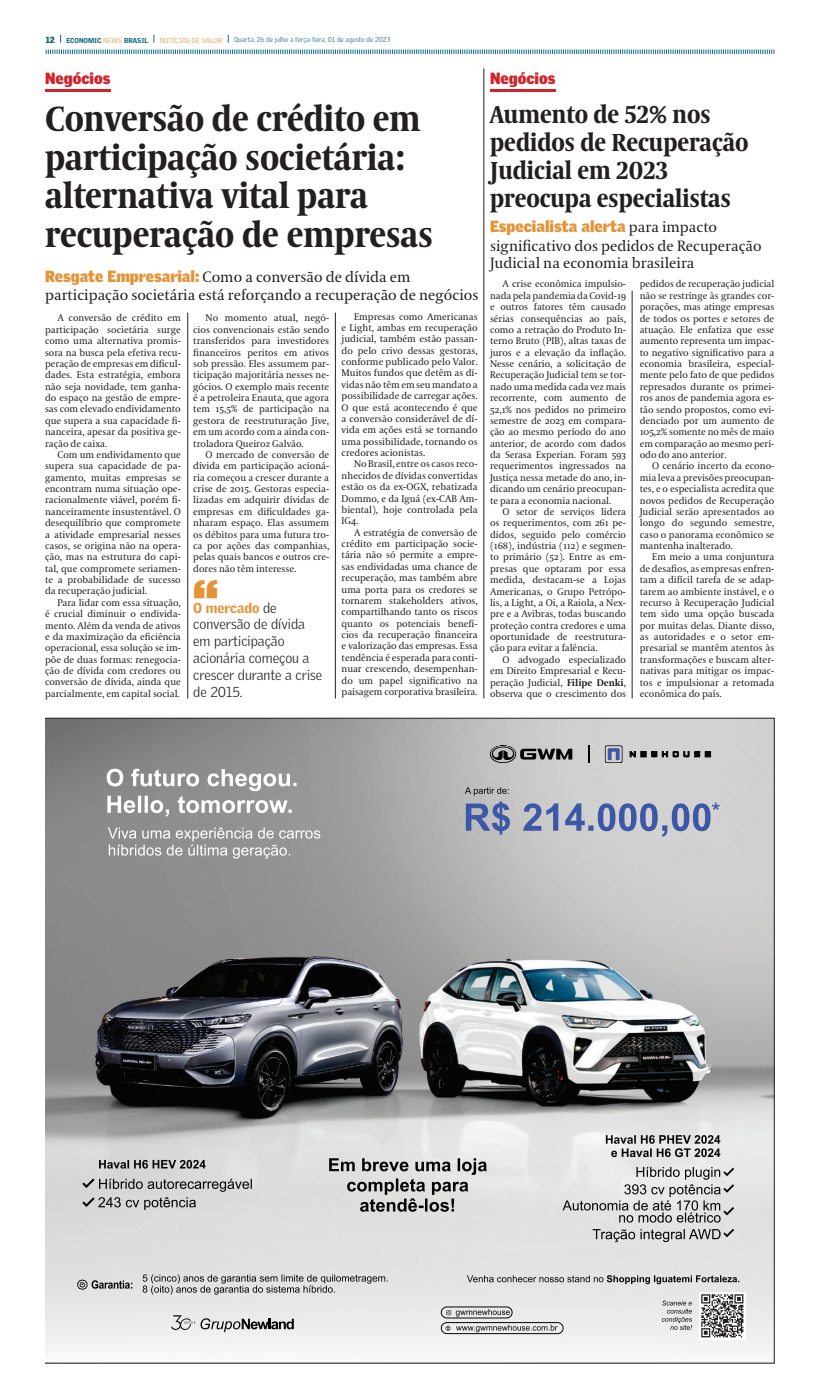
<style>
.page{position:relative;width:819px;height:1389px;background:#fff}
.page>*{position:absolute;margin:0;border:0;box-sizing:border-box;transform-origin:0 0}
.t1{font:900 45.5px "Gotham";color:#e49337}
.t2{font:700 35px/38.5px "Coranto 2 Headline";color:#231f20}
.t3{font:700 24.5px/28px "Coranto 2 Headline";color:#231f20}
.t4{font:900 15.75px "Griffith Gothic";color:#e49337}
.t5{font:900 15.75px "Griffith Gothic";color:#d1232a}
.t6{font:14.88px/17.8px "Coranto 2";color:#231f20}
.t7{font:300 14px/16.8px "Griffith Gothic";color:#231f20}
.t8{font:9.62px/11.4px "Coranto 2";color:#231f20;text-align:justify}
.t9{font:900 8.75px "Griffith Gothic";color:#126986}
.t10{font:300 7px "Griffith Gothic";color:#126986}
.t11{font:900 7px "Griffith Gothic";color:#126986}
.t12{font:300 7px "Griffith Gothic";color:#e49337}
.s1{font-weight:300;color:#e49337}
.s2{font-family:"Griffith Gothic";font-weight:900;font-size:15.75px;color:#e49337}
.s3{font-family:"Coranto 2";font-weight:400;font-size:14.88px;color:#231f20}
.s4{font-weight:700}
.s5{font-weight:900;color:#e49337}
</style>
<div class="page">
<svg style="left:45px;top:49px;width:729px;height:5px"></svg>
<hr style="left:45px;top:89px;width:65px;height:2px;background:#d1232a">
<hr style="left:490px;top:89px;width:65px;height:2px;background:#d1232a">
<svg style="left:45px;top:718px;width:729px;height:645px;background:#adadae"></svg>
<svg style="left:107px;top:769px;width:189px;height:48px"></svg>
<svg style="left:108px;top:827px;width:212px;height:32px;background:#a4a4a5"></svg>
<svg style="left:465px;top:787px;width:254px;height:50px;background:#a8afc1"></svg>
<svg style="left:171px;top:1315px;width:123px;height:17px;background:#b5b5b5"></svg>
<svg style="left:77px;top:1279px;width:55px;height:11px"></svg>
<svg style="left:143px;top:1274px;width:245px;height:21px;background:#bcbcbb"></svg>
<div style="left:441px;top:1322px;width:122px;height:12px;border:1px solid #040404;border-radius:6px"></div>
<svg style="left:456px;top:1325px;width:101px;height:7px"></svg>
<svg style="left:445px;top:1326px;width:5px;height:5px"></svg>
<div style="left:441px;top:1307px;width:71px;height:11px;border:1px solid #040404;border-radius:6px"></div>
<svg style="left:446px;top:1309px;width:64px;height:8px"></svg>
<svg style="left:467px;top:1275px;width:272px;height:9px;background:#a9a9a8"></svg>
<img style="left:699px;top:1293px;width:46px;height:46px">
<svg style="left:661px;top:1300px;width:31px;height:30px"></svg>
<svg style="left:562px;top:1167px;width:172px;height:56px;background:#c7c8c6"></svg>
<svg style="left:592px;top:1229px;width:142px;height:13px;background:#adadac"></svg>
<svg style="left:605px;top:1135px;width:115px;height:22px;background:#a1a2a1"></svg>
<svg style="left:82px;top:1178px;width:170px;height:32px;background:#b8b7b6"></svg>
<svg style="left:99px;top:1160px;width:106px;height:9px"></svg>
<svg style="left:329px;top:1158px;width:158px;height:54px;background:#afafae"></svg>
<svg style="left:588px;top:745px;width:1px;height:18px"></svg>
<svg style="left:490px;top:745px;width:82px;height:18px"></svg>
<svg style="left:630px;top:751px;width:80px;height:6px"></svg>
<svg style="left:605px;top:745px;width:17px;height:18px"></svg>
<hr style="left:187px;top:313px;width:1px;height:385px;background:#231f20">
<hr style="left:335px;top:313px;width:1px;height:385px;background:#231f20">
<hr style="left:632px;top:291px;width:1px;height:407px;background:#231f20">
<hr style="left:483px;top:68px;width:1px;height:630px;background:#231f20">
<p class="t9" style="left:46px;top:34px;width:11px">12</p>
<p class="t11" style="left:66px;top:36px;width:83px">ECONOMIC <span class="s1">NEWS</span> BRASIL</p>
<p class="t12" style="left:160px;top:36px;width:64px">NOTÍCIAS DE VALOR</p>
<p class="t10" style="left:234px;top:35px;width:158px">Quarta, 26 de julho a terça-feira, 01 de agosto de 2023</p>
<h3 class="t5" style="left:45px;top:69px;width:67px">Negócios</h3>
<h3 class="t5" style="left:490px;top:69px;width:67px">Negócios</h3>
<h2 class="t2" style="left:45px;top:99px;width:389px">Conversão de crédito em participação societária: alternativa vital para recuperação de empresas</h2>
<h3 class="t3" style="left:490px;top:100px;width:260px">Aumento de 52% nos pedidos de Recuperação<br>Judicial em 2023 preocupa especialistas</h3>
<h3 class="t6" style="left:45px;top:268px;width:434px"><span class="s2">Resgate Empresarial:</span> Como a conversão de dívida em participação societária está reforçando a recuperação de negócios</h3>
<h3 class="t4" style="left:490px;top:217px;width:228px">Especialista alerta <span class="s3">para impacto</span></h3>
<h3 class="t6" style="left:490px;top:237px;width:273px">significativo dos pedidos de Recuperação<br>Judicial na economia brasileira</h3>
<p class="t8" style="left:490px;top:279px;width:137px;text-indent:12px">A crise econômica impulsio&shy;nada pela pandemia da Covid-19 e outros fatores têm causado sérias consequências ao país, como a retração do Produto In&shy;terno Bruto (PIB), altas taxas de juros e a elevação da inflação.<br>Nesse cenário, a solicitação de Recuperação Judicial tem se tor&shy;nado uma medida cada vez mais recorrente, com aumento de 52,1% nos pedidos no primeiro semestre de 2023 em compara&shy;ção ao mesmo período do ano anterior, de acordo com dados da Serasa Experian. Foram 593 requerimentos ingressados na Justiça nessa metade do ano, in&shy;dicando um cenário preocupan&shy;te para a economia nacional.</p>
<p class="t8" style="left:490px;top:506px;width:137px;text-indent:12px">O setor de serviços lidera os requerimentos, com 261 pe&shy;didos, seguido pelo comércio (168), indústria (112) e segmen&shy;to primário (52). Entre as em&shy;presas que optaram por essa medida, destacam-se a Lojas Americanas, o Grupo Petrópo&shy;lis, a Light, a Oi, a Raiola, a Nex&shy;pre e a Avibras, todas buscando proteção contra credores e uma oportunidade de reestrutura&shy;ção para evitar a falência.</p>
<p class="t8" style="left:490px;top:654px;width:137px;text-indent:12px">O advogado especializado em Direito Empresarial e Recu&shy;peração Judicial, <span class="s4">Filipe Denki</span>, observa que o crescimento dos</p>
<p class="t8" style="left:639px;top:279px;width:136px">pedidos de recuperação judicial não se restringe às grandes cor&shy;porações, mas atinge empresas de todos os portes e setores de atuação. Ele enfatiza que esse aumento representa um impac&shy;to negativo significativo para a economia brasileira, especial&shy;mente pelo fato de que pedidos represados durante os primei&shy;ros anos de pandemia agora es&shy;tão sendo propostos, como evi&shy;denciado por um aumento de 105,2% somente no mês de maio em comparação ao mesmo perí&shy;odo do ano anterior.</p>
<p class="t8" style="left:639px;top:461px;width:136px;text-indent:12px">O cenário incerto da econo&shy;mia leva a previsões preocupan&shy;tes, e o especialista acredita que novos pedidos de Recuperação Judicial serão apresentados ao longo do segundo semestre, caso o panorama econômico se mantenha inalterado.</p>
<p class="t8" style="left:639px;top:552px;width:136px;text-indent:12px">Em meio a uma conjuntura de desafios, as empresas enfren&shy;tam a difícil tarefa de se adap&shy;tarem ao ambiente instável, e o recurso à Recuperação Judicial tem sido uma opção buscada por muitas delas. Diante disso, as autoridades e o setor em&shy;presarial se mantêm atentos às transformações e buscam alter&shy;nativas para mitigar os impac&shy;tos e impulsionar a retomada econômica do país.</p>
<p class="t8" style="left:341px;top:311px;width:137px;text-indent:12px">Empresas como Americanas e Light, ambas em recuperação judicial, também estão passan&shy;do pelo crivo dessas gestoras, conforme publicado pelo Valor.<br>Muitos fundos que detêm as dí&shy;vidas não têm em seu mandato a possibilidade de carregar ações.<br>O que está acontecendo é que a conversão considerável de dí&shy;vida em ações está se tornando uma possibilidade, tornando os credores acionistas.</p>
<p class="t8" style="left:341px;top:459px;width:137px;text-indent:12px">No Brasil, entre os casos reco&shy;nhecidos de dívidas convertidas estão os da ex-OGX, rebatizada Dommo, e da Iguá (ex-CAB Am&shy;biental), hoje controlada pela IG4.</p>
<p class="t8" style="left:341px;top:527px;width:137px;text-indent:12px">A estratégia de conversão de crédito em participação socie&shy;tária não só permite a empre&shy;sas endividadas uma chance de recuperação, mas também abre uma porta para os credores se tornarem stakeholders ativos, compartilhando tanto os riscos quanto os potenciais benefí&shy;cios da recuperação financeira e valorização das empresas. Essa tendência é esperada para conti&shy;nuar crescendo, desempenhan&shy;do um papel significativo na paisagem corporativa brasileira.</p>
<p class="t8" style="left:45px;top:313px;width:137px;text-indent:12px">A conversão de crédito em participação societária surge como uma alternativa promis&shy;sora na busca pela efetiva recu&shy;peração de empresas em dificul&shy;dades. Esta estratégia, embora não seja novidade, tem ganha&shy;do espaço na gestão de empre&shy;sas com elevado endividamento que supera a sua capacidade fi&shy;nanceira, apesar da positiva ge&shy;ração de caixa.</p>
<p class="t8" style="left:45px;top:449px;width:137px;text-indent:12px">Com um endividamento que supera sua capacidade de pa&shy;gamento, muitas empresas se encontram numa situação ope&shy;racionalmente viável, porém fi&shy;nanceiramente insustentável. O desequilíbrio que compromete a atividade empresarial nesses casos, se origina não na opera&shy;ção, mas na estrutura do capi&shy;tal, que compromete seriamen&shy;te a probabilidade de sucesso da recuperação judicial.</p>
<p class="t8" style="left:45px;top:597px;width:137px;text-indent:12px">Para lidar com essa situação, é crucial diminuir o endivida&shy;mento. Além da venda de ativos e da maximização da eficiência operacional, essa solução se im&shy;põe de duas formas: renegocia&shy;ção de dívida com credores ou conversão de dívida, ainda que parcialmente, em capital social.</p>
<p class="t8" style="left:193px;top:313px;width:137px;text-indent:12px">No momento atual, negó&shy;cios convencionais estão sendo transferidos para investidores financeiros peritos em ativos sob pressão. Eles assumem par&shy;ticipação majoritária nesses ne&shy;gócios. O exemplo mais recente é a petroleira Enauta, que agora tem 15,5% de participação na gestora de reestruturação Jive, em um acordo com a ainda con&shy;troladora Queiroz Galvão.</p>
<p class="t8" style="left:193px;top:449px;width:137px;text-indent:12px">O mercado de conversão de dívida em participação acioná&shy;ria começou a crescer durante a crise de 2015. Gestoras especia&shy;lizadas em adquirir dívidas de empresas em dificuldades ga&shy;nharam espaço. Elas assumem os débitos para uma futura tro&shy;ca por ações das companhias, pelas quais bancos e outros cre&shy;dores não têm interesse.</p>
<h1 class="t1" style="left:193px;top:563px;width:27px">“</h1>
<h3 class="t7" style="left:193px;top:599px;width:130px"><span class="s5">O mercado</span> de conversão de dívida em participação acionária começou a crescer durante a crise de 2015.</h3>
</div>
